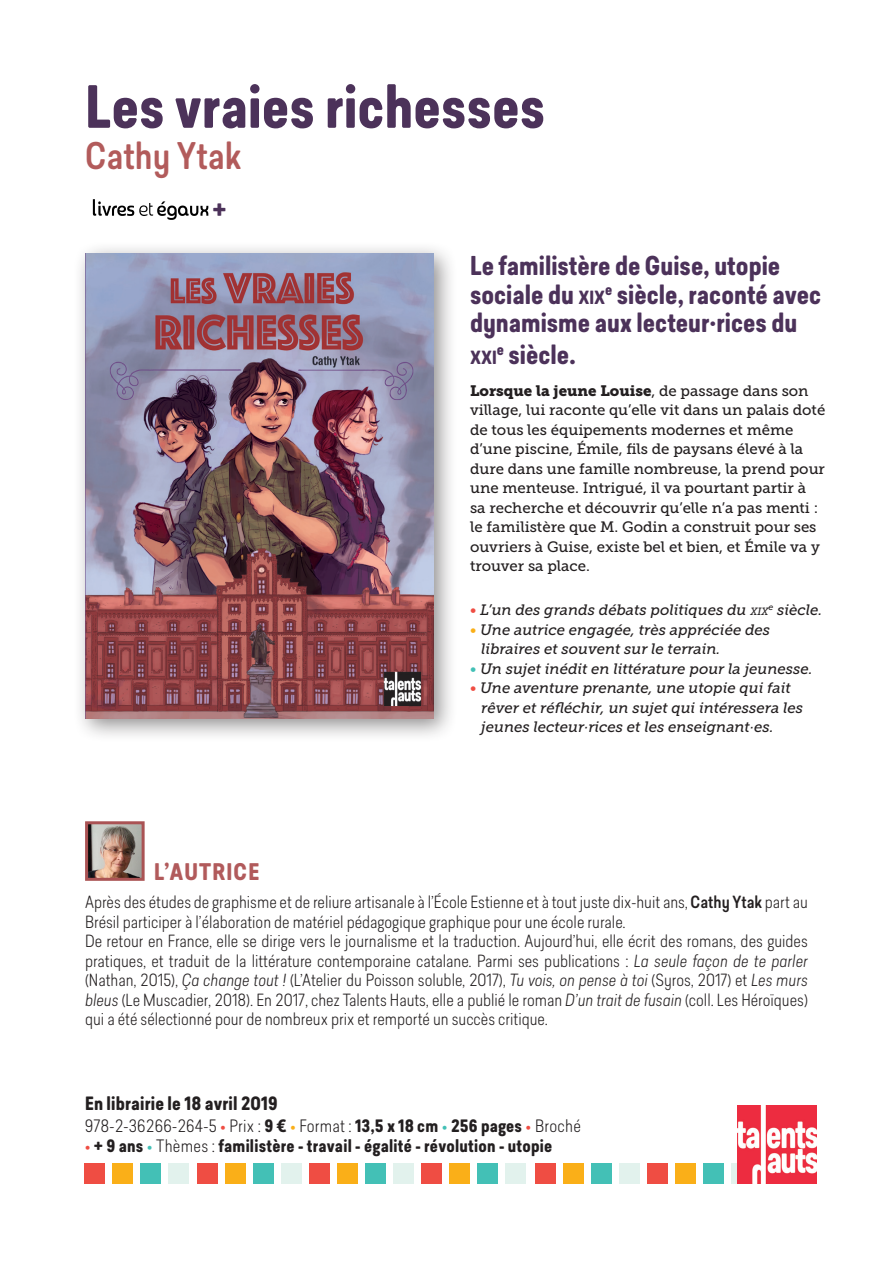
<style>
.page{position:relative;width:893px;height:1263px;background:#fff}
.page>*{position:absolute;margin:0;border:0;box-sizing:border-box;transform-origin:0 0}
.Titre{font:700 57px "Predige Rounded";color:#4c325a}
.Nom_auteur_trices{font:500 36px "Predige Rounded";color:#b25b5b}
.Baseline{font:700 25.5px/28.5px "Predige Rounded";color:#4c325a}
.Autrice_illustratric{font:700 22.5px "Predige Rounded";letter-spacing:.05em;color:#b15a5b}
.t1{font:700 18px "Predige Rounded";letter-spacing:.01em;color:#231f20}
.Baseline-2{font:700 17.85px "Predige Rounded";color:#4c325a}
.t2{font:700 16.8px "Predige Rounded";letter-spacing:.015em;color:#231f20}
.t3{font:300 16.8px "Predige Rounded";letter-spacing:.01em;color:#231f20}
.Biographie{font:300 16.5px/19.5px "Predige Rounded";color:#231f20}
.Résumé{font:15px/19.5px "Museo Slab 500";color:#231f20}
.t4{font:italic 15px "Museo Slab 500";color:#231f20}
.s1{font-size:17.85px}
.s2{font-family:"Museo Slab 900"}
.s3{color:#ef4d43}
.s4{font-size:10.5px}
.s5{color:#faaf18}
.s6{color:#43c0b6}
.s7{font-weight:500}
.s8{font-style:italic}
.s9{font-weight:700}
.s10{font-weight:300;color:#ef4d43}
.s11{font-weight:300;color:#43c0b6}
.s12{font-weight:300}
</style>
<div class="page">
<div style="left:85px;top:1163px;width:20px;height:20px;background:#ef4d43"></div>
<div style="left:113px;top:1163px;width:20px;height:20px;background:#faaf18"></div>
<div style="left:141px;top:1163px;width:20px;height:20px;background:#43c0b6"></div>
<div style="left:169px;top:1163px;width:20px;height:20px;background:#e2f2ed"></div>
<div style="left:197px;top:1163px;width:20px;height:20px;background:#ef4d43"></div>
<div style="left:225px;top:1163px;width:20px;height:20px;background:#faaf18"></div>
<div style="left:253px;top:1163px;width:20px;height:20px;background:#43c0b6"></div>
<div style="left:281px;top:1163px;width:20px;height:20px;background:#e2f2ed"></div>
<div style="left:309px;top:1163px;width:20px;height:20px;background:#ef4d43"></div>
<div style="left:337px;top:1163px;width:21px;height:20px;background:#faaf18"></div>
<div style="left:366px;top:1163px;width:20px;height:20px;background:#43c0b6"></div>
<div style="left:394px;top:1163px;width:20px;height:20px;background:#e2f2ed"></div>
<div style="left:421px;top:1163px;width:20px;height:20px;background:#ef4d43"></div>
<div style="left:449px;top:1163px;width:20px;height:20px;background:#faaf18"></div>
<div style="left:478px;top:1163px;width:20px;height:20px;background:#43c0b6"></div>
<div style="left:506px;top:1163px;width:20px;height:20px;background:#e2f2ed"></div>
<div style="left:535px;top:1163px;width:20px;height:20px;background:#ef4d43"></div>
<div style="left:563px;top:1163px;width:20px;height:20px;background:#faaf18"></div>
<div style="left:591px;top:1163px;width:20px;height:20px;background:#43c0b6"></div>
<div style="left:619px;top:1163px;width:20px;height:20px;background:#e2f2ed"></div>
<div style="left:647px;top:1163px;width:20px;height:20px;background:#ef4d43"></div>
<div style="left:675px;top:1163px;width:20px;height:20px;background:#faaf18"></div>
<div style="left:703px;top:1163px;width:21px;height:20px;background:#43c0b6"></div>
<div style="left:732px;top:1163px;width:20px;height:20px;background:#e2f2ed"></div>
<img style="left:89px;top:825px;width:52px;height:52px">
<div style="left:85px;top:821px;width:60px;height:60px;border:3px solid #aa5354"></div>
<div style="left:72px;top:241px;width:386px;height:502px;background:#231f20;opacity:.5"></div>
<img style="left:85px;top:254px;width:348px;height:465px">
<img style="left:92px;top:200px;width:117px;height:19px">
<img style="left:737px;top:1105px;width:79px;height:78px">
<p class="Titre" style="left:85px;top:67px;width:462px">Les vraies richesses</p>
<p class="Nom_auteur_trices" style="left:85px;top:131px;width:158px">Cathy Ytak</p>
<p class="Baseline" style="left:213px;top:196px;width:15px">+</p>
<p class="Baseline" style="left:470px;top:252px;width:353px">Le familistère de Guise, utopie sociale du <span class="s1">XIX</span><sup>e</sup> siècle, raconté avec dynamisme aux lecteur·rices du</p>
<p class="Baseline-2" style="left:470px;top:344px;width:28px">XXI</p>
<p class="Baseline" style="left:497px;top:340px;width:81px"><sup>e</sup> siècle.</p>
<p class="Résumé" style="left:470px;top:381px;width:357px"><span class="s2">Lorsque la jeune Louise</span>, de passage dans son village, lui raconte qu’elle vit dans un palais doté de tous les équipements modernes et même d’une piscine, Émile, fils de paysans élevé à la dure dans une famille nombreuse, la prend pour une menteuse. Intrigué, il va pourtant partir à sa recherche et découvrir qu’elle n’a pas menti : le familistère que M. Godin a construit pour ses ouvriers à Guise, existe bel et bien, et Émile va y trouver sa place.</p>
<p class="t4" style="left:470px;top:602px;width:354px"><span class="s3">•</span> L’un des grands débats politiques du <span class="s4">xix</span><sup>e</sup> siècle.</p>
<p class="t4" style="left:470px;top:621px;width:302px"><span class="s5">•</span> Une autrice engagée, très appréciée des</p>
<p class="t4" style="left:481px;top:641px;width:241px">libraires et souvent sur le terrain.</p>
<p class="t4" style="left:470px;top:660px;width:344px"><span class="s6">•</span> Un sujet inédit en littérature pour la jeunesse.</p>
<p class="t4" style="left:470px;top:680px;width:322px"><span class="s3">•</span> Une aventure prenante, une utopie qui fait</p>
<p class="t4" style="left:481px;top:699px;width:323px">rêver et réfléchir, un sujet qui intéressera les</p>
<p class="t4" style="left:481px;top:719px;width:294px">jeunes lecteur·rices et les enseignant·es.</p>
<p class="Autrice_illustratric" style="left:154px;top:856px;width:107px">L’AUTRICE</p>
<p class="Biographie" style="left:85px;top:892px;width:724px">Après des études de graphisme et de reliure artisanale à l’École Estienne et à tout juste dix-huit ans, <span class="s7">Cathy Ytak</span> part au<br>Brésil participer à l’élaboration de matériel pédagogique graphique pour une école rurale.</p>
<p class="Biographie" style="left:85px;top:931px;width:724px;text-align:justify">De retour en France, elle se dirige vers le journalisme et la traduction. Aujourd’hui, elle écrit des romans, des guides pratiques, et traduit de la littérature contemporaine catalane. Parmi ses publications : <span class="s8">La seule façon de te parler </span>(Nathan, 2015), <span class="s8">Ça change tout !</span> (L’Atelier du Poisson soluble, 2017), <span class="s8">Tu vois, on pense à toi</span> (Syros, 2017) et <span class="s8">Les murs bleus</span> (Le Muscadier, 2018). En 2017, chez Talents Hauts, elle a publié le roman <span class="s8">D’un trait de fusain</span> (coll. Les Héroïques) qui a été sélectionné pour de nombreux prix et remporté un succès critique.</p>
<p class="t1" style="left:85px;top:1091px;width:194px">En librairie le 18 avril 2019</p>
<p class="t3" style="left:85px;top:1115px;width:498px">978-2-36266-264-5 <span class="s3">•</span> Prix : <span class="s9">9 €</span> <span class="s5">•</span> Format : <span class="s9">13,5 x 18 cm</span> <span class="s6">•</span> <span class="s9">256 pages</span> <span class="s3">•</span> Broché</p>
<p class="t2" style="left:85px;top:1134px;width:469px"><span class="s10">•</span> + 9 ans <span class="s11">•</span> <span class="s12">Thèmes :</span> familistère - travail - égalité - révolution - utopie</p>
</div>
